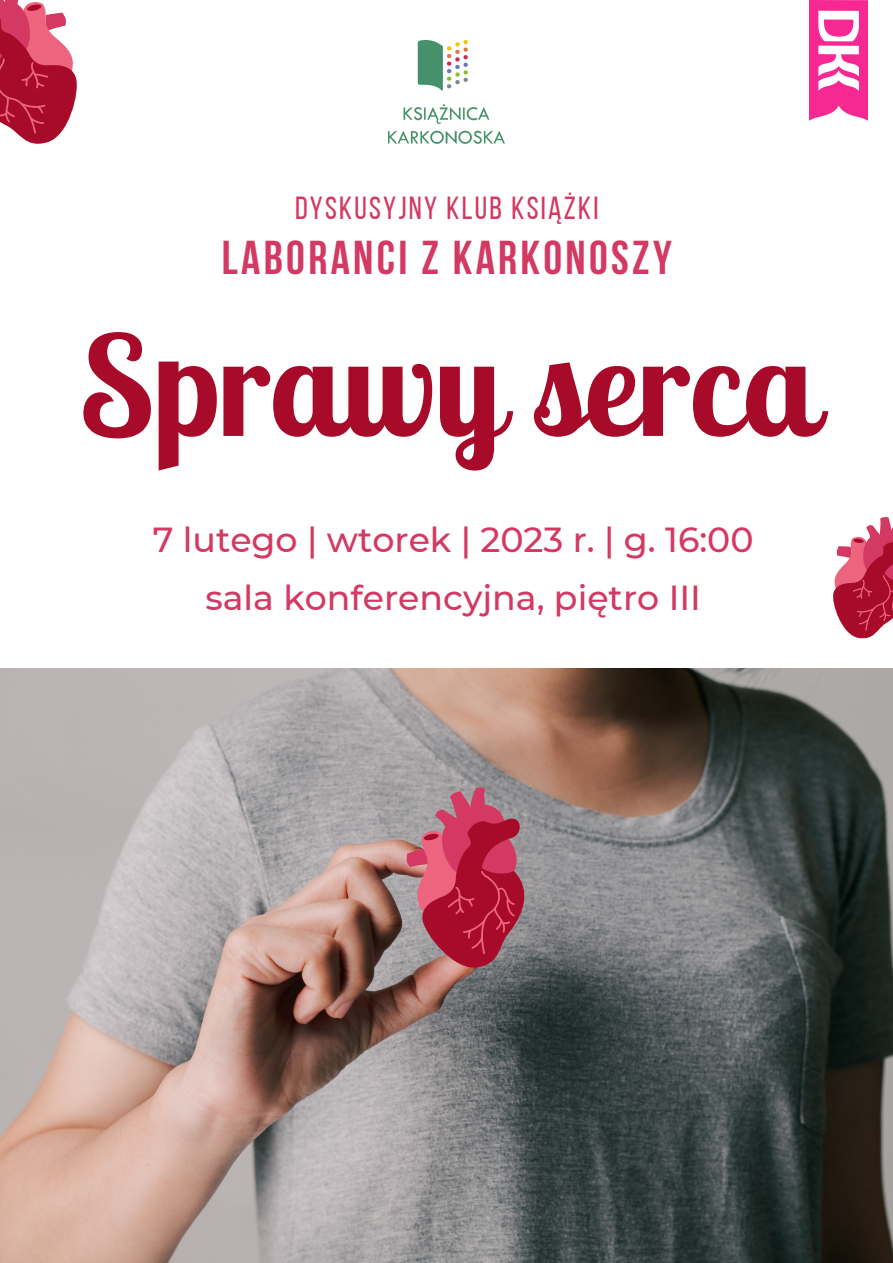
<style>
.page{position:relative;width:893px;height:1263px;background:#fff}
.page>*{position:absolute;margin:0;border:0;box-sizing:border-box;transform-origin:0 0}
.t1{font:700 138.45px "Lobster Two";color:#a80b29}
.t2{font:700 47.33px "Bebas Neue";letter-spacing:.07em;color:#d33962}
.t3{font:500 34.72px "Montserrat";color:#d33962}
.t4{font:31.95px "Bebas Neue";letter-spacing:.07em;color:#d33962}
</style>
<div class="page">
<img style="left:809px;top:0;width:58px;height:121px">
<img style="left:389px;top:41px;width:116px;height:102px">
<img style="left:0;top:669px;width:893px;height:594px">
<svg style="left:404px;top:786px;width:132px;height:185px"></svg>
<svg style="left:833px;top:517px;width:60px;height:122px"></svg>
<svg style="left:0;top:0;width:77px;height:144px"></svg>
<p class="t4" style="left:295px;top:195px;width:305px">DYSKUSYJNY KLUB KSIĄŻKI</p>
<p class="t2" style="left:222px;top:238px;width:451px">LABORANCI Z KARKONOSZY</p>
<p class="t1" style="left:79px;top:297px;width:737px">Sprawy serca</p>
<p class="t3" style="left:153px;top:518px;width:602px">7 lutego | wtorek | 2023 r. | g. 16:00</p>
<p class="t3" style="left:205px;top:576px;width:497px">sala konferencyjna, piętro III</p>
</div>
